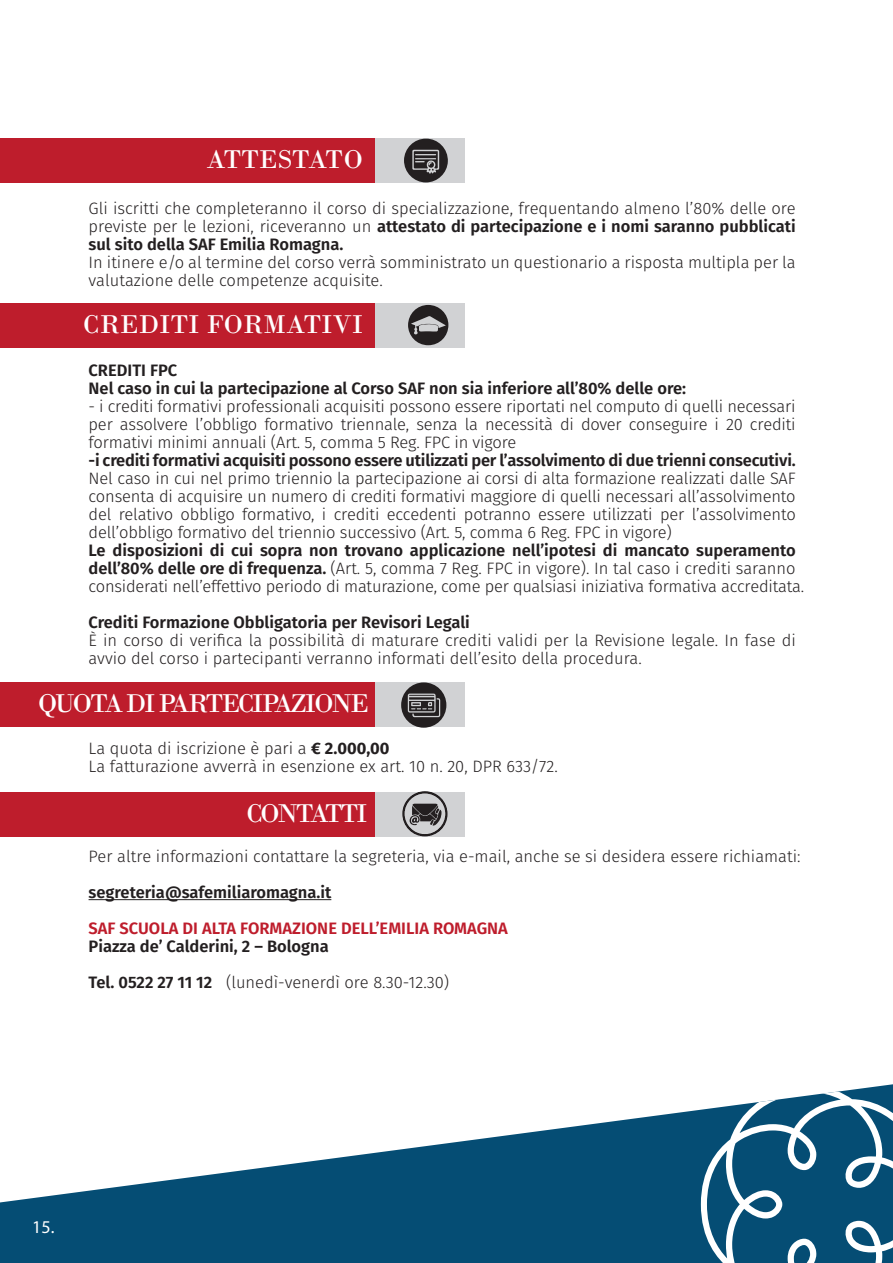
<style>
.page{position:relative;width:893px;height:1263px;background:#fff}
.page>*{position:absolute;margin:0;border:0;box-sizing:border-box;transform-origin:0 0}
.t1{font:27px "Bodoni";letter-spacing:-.075em;color:#fff}
.t2{font:27px "Bodoni";color:#fff}
.t3{font:18px "Myriad Pro";color:#fff}
.t4{font:300 16.5px/18px "Fira Sans";color:#231f20}
.t5{font:600 16.5px/18px "Fira Sans";letter-spacing:-.005em;color:#231f20}
.t6{font:600 16.5px "Fira Sans";color:#be1d2c}
.s1{font-weight:600}
.s2{font-weight:700}
.s3{font-weight:300}
</style>
<div class="page">
<svg style="left:0;top:1084px;width:893px;height:179px;fill:#054d74"></svg>
<svg style="left:701px;top:1086px;width:192px;height:177px"></svg>
<div style="left:90px;top:138px;width:374px;height:45px;background:#d1d2d4"></div>
<div style="left:90px;top:303px;width:374px;height:45px;background:#d1d2d4"></div>
<div style="left:0;top:138px;width:374px;height:45px;background:#be1d2c"></div>
<div style="left:0;top:303px;width:374px;height:45px;background:#be1d2c"></div>
<hr style="left:89px;top:899px;width:242px;height:1px;background:#231f20">
<svg style="left:404px;top:138px;width:44px;height:45px"></svg>
<svg style="left:408px;top:305px;width:40px;height:40px"></svg>
<div style="left:90px;top:682px;width:374px;height:45px;background:#d1d2d4"></div>
<div style="left:0;top:682px;width:374px;height:45px;background:#be1d2c"></div>
<svg style="left:401px;top:682px;width:45px;height:46px"></svg>
<div style="left:90px;top:792px;width:374px;height:45px;background:#d1d2d4"></div>
<div style="left:0;top:792px;width:374px;height:45px;background:#be1d2c"></div>
<svg style="left:402px;top:791px;width:46px;height:46px"></svg>
<h1 class="t2" style="left:206px;top:143px;width:158px">ATTESTATO</h1>
<p class="t4" style="left:89px;top:199px;width:709px;text-align:justify">Gli iscritti che completeranno il corso di specializzazione, frequentando almeno l’80% delle ore previste per le lezioni, riceveranno un <span class="s1">attestato di partecipazione e i nomi saranno pubblicati sul sito della SAF Emilia Romagna.</span></p>
<p class="t4" style="left:89px;top:253px;width:709px">In itinere e/o al termine del corso verrà somministrato un questionario a risposta multipla per la valutazione delle competenze acquisite.</p>
<h1 class="t2" style="left:83px;top:308px;width:282px">CREDITI FORMATIVI</h1>
<p class="t5" style="left:89px;top:360px;width:599px">CREDITI FPC<br>Nel caso in cui la partecipazione al Corso SAF non sia inferiore all’80% delle ore:</p>
<p class="t4" style="left:89px;top:397px;width:709px;text-align:justify">- i crediti formativi professionali acquisiti possono essere riportati nel computo di quelli necessari per assolvere l’obbligo formativo triennale, senza la necessità di dover conseguire i 20 crediti formativi minimi annuali (Art. 5, comma 5 Reg. FPC in vigore</p>
<p class="t5" style="left:89px;top:450px;width:709px">-i crediti formativi acquisiti possono essere utilizzati per l’assolvimento di due trienni consecutivi.</p>
<p class="t4" style="left:89px;top:469px;width:709px;text-align:justify">Nel caso in cui nel primo triennio la partecipazione ai corsi di alta formazione realizzati dalle SAF consenta di acquisire un numero di crediti formativi maggiore di quelli necessari all’assolvimento del relativo obbligo formativo, i crediti eccedenti potranno essere utilizzati per l’assolvimento dell’obbligo formativo del triennio successivo (Art. 5, comma 6 Reg. FPC in vigore)</p>
<p class="t4" style="left:89px;top:541px;width:717px"><span class="s1">Le disposizioni di cui sopra non trovano applicazione nell’ipotesi di mancato superamento dell’80% delle ore di frequenza.</span> (Art. 5, comma 7 Reg. FPC in vigore). In tal caso i crediti saranno considerati nell’effettivo periodo di maturazione, come per qualsiasi iniziativa formativa accreditata.</p>
<p class="t5" style="left:89px;top:612px;width:383px">Crediti Formazione Obbligatoria per Revisori Legali</p>
<p class="t4" style="left:89px;top:631px;width:709px">È in corso di verifica la possibilità di maturare crediti validi per la Revisione legale. In fase di avvio del corso i partecipanti verranno informati dell’esito della procedura.</p>
<h1 class="t1" style="left:38px;top:687px;width:332px">QUOTA DI PARTECIPAZIONE</h1>
<p class="t4" style="left:89px;top:739px;width:471px">La quota di iscrizione è pari a <span class="s2">€ 2.000,00<br></span>La fatturazione avverrà in esenzione ex art. 10 n. 20, DPR 633/72.</p>
<h1 class="t1" style="left:246px;top:797px;width:123px">CONTATTI</h1>
<p class="t4" style="left:89px;top:847px;width:713px">Per altre informazioni contattare la segreteria, via e-mail, anche se si desidera essere richiamati:</p>
<p class="t5" style="left:89px;top:882px;width:244px">segreteria@safemiliaromagna.it</p>
<p class="t6" style="left:89px;top:915px;width:421px">SAF SCUOLA DI ALTA FORMAZIONE DELL’EMILIA ROMAGNA</p>
<p class="t5" style="left:89px;top:927px;width:362px;line-height:36px">Piazza de’ Calderini, 2 – Bologna<br>Tel. 0522 27 11 12 <span class="s3">(lunedì-venerdì ore 8.30-12.30)</span></p>
<p class="t3" style="left:32px;top:1216px;width:24px">15.</p>
</div>
